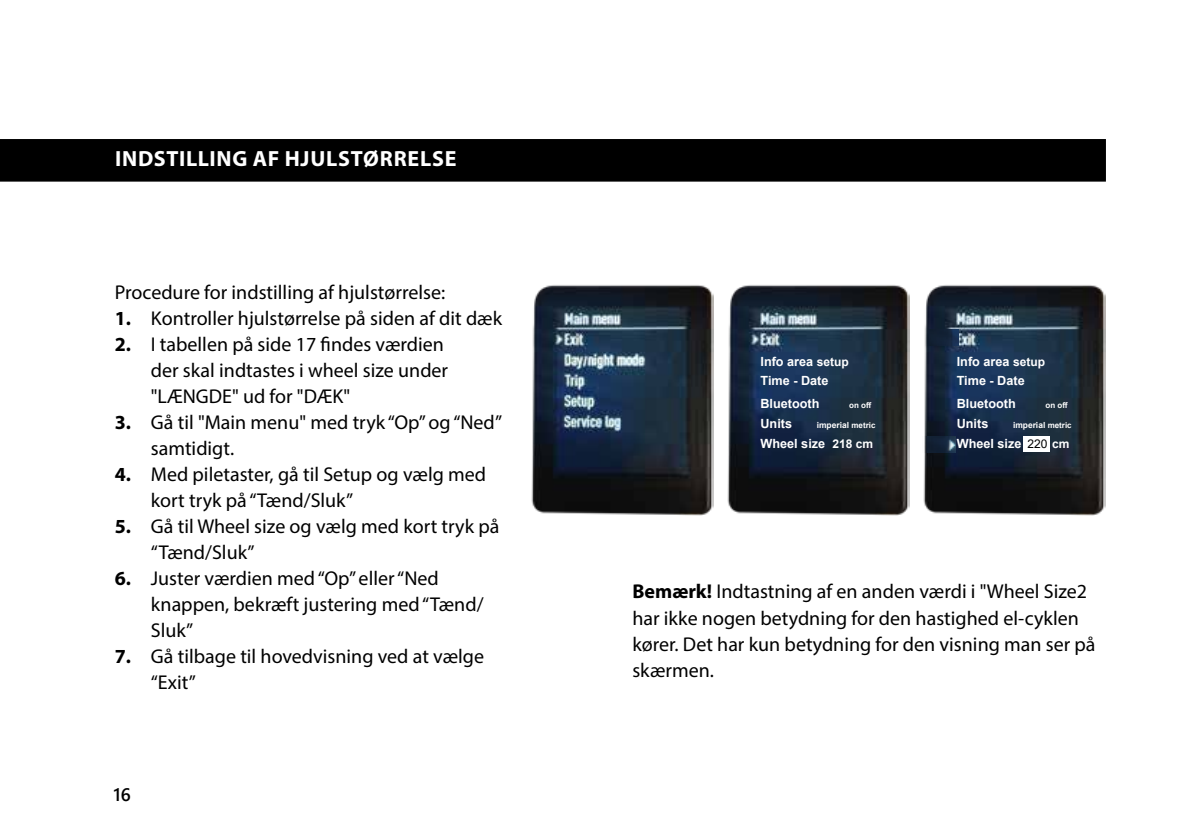
<style>
.page{position:relative;width:1191px;height:840px;background:#fff}
.page>*{position:absolute;margin:0;border:0;box-sizing:border-box;transform-origin:0 0}
.t1{font:600 26px "Myriad Pro";letter-spacing:.02em;color:#fff}
.t2{font:700 22px "Myriad Pro";letter-spacing:.035em;color:#fff}
.t3{font:20px/26px "Myriad Pro";color:#000}
.t4{font:18px "Webly Sleek UI Semibold";color:#000}
.t5{font:700 12.6px/19.8px "Arial";color:#fff}
.t6{font:700 8.4px "Arial";color:#fff}
.t7{font:700 8px "Arial";color:#fff}
.s1{font-weight:700}
.s2{font-size:12px}
.s3{font-size:8px}
.s4{font-weight:400;font-size:12px;color:#000}
</style>
<div class="page">
<div style="left:1px;top:140px;width:1104px;height:40px;background:#000"></div>
<div style="left:0;top:139px;width:1106px;height:42px;border:2px solid #000"></div>
<img style="left:531px;top:285px;width:182px;height:230px">
<img style="left:727px;top:285px;width:182px;height:230px">
<img style="left:923px;top:285px;width:183px;height:230px">
<div style="left:1023px;top:436px;width:27px;height:15px;background:#fff"></div>
<img style="left:923px;top:436px;width:32px;height:16px">
<img style="left:925px;top:330px;width:33px;height:15px">
<h1 class="t1" style="left:114px;top:142px;width:154px">FUNKTIONER</h1>
<p class="t2" style="left:115px;top:144px;width:343px">INDSTILLING AF HJULSTØRRELSE</p>
<p class="t3" style="left:115px;top:278px;width:332px">Procedure for indstilling af hjulstørrelse:</p>
<p class="t3" style="left:115px;top:304px;width:389px"><span class="s1">1.</span> Kontroller hjulstørrelse på siden af dit dæk</p>
<p class="t3" style="left:151px;top:330px;width:299px;text-indent:-36px"><span class="s1">2.</span> I tabellen på side 17 findes værdien der skal indtastes i wheel size under "LÆNGDE" ud for "DÆK"</p>
<p class="t3" style="left:151px;top:408px;width:353px;text-indent:-36px"><span class="s1">3.</span> Gå til "Main menu" med tryk “Op” og “Ned” samtidigt.</p>
<p class="t3" style="left:151px;top:460px;width:337px;text-indent:-36px"><span class="s1">4.</span> Med piletaster, gå til Setup og vælg med kort tryk på “Tænd/Sluk”</p>
<p class="t3" style="left:151px;top:512px;width:350px;text-indent:-36px"><span class="s1">5.</span> Gå til Wheel size og vælg med kort tryk på “Tænd/Sluk”</p>
<p class="t3" style="left:151px;top:564px;width:334px;text-indent:-36px"><span class="s1">6.</span> Juster værdien med “Op” eller “Ned knappen, bekræft justering med “Tænd/<br>Sluk”</p>
<p class="t3" style="left:151px;top:642px;width:335px;text-indent:-36px"><span class="s1">7.</span> Gå tilbage til hovedvisning ved at vælge “Exit”</p>
<p class="t4" style="left:113px;top:780px;width:19px">16</p>
<p class="t5" style="left:760px;top:351px;width:90px">Info area <span class="s2">setup<br></span>Time - Date</p>
<p class="t5" style="left:760px;top:393px;width:61px">Bluetooth</p>
<p class="t7" style="left:849px;top:399px;width:24px">on off</p>
<p class="t5" style="left:760px;top:413px;width:33px">Units</p>
<p class="t6" style="left:816px;top:418px;width:60px">imperial <span class="s3">metric</span></p>
<p class="t5" style="left:760px;top:434px;width:114px">Wheel size <span class="s2">218 cm</span></p>
<p class="t5" style="left:956px;top:351px;width:90px">Info area <span class="s2">setup<br></span>Time - Date</p>
<p class="t5" style="left:956px;top:393px;width:61px">Bluetooth</p>
<p class="t7" style="left:1045px;top:399px;width:24px">on off</p>
<p class="t5" style="left:956px;top:413px;width:33px">Units</p>
<p class="t6" style="left:1013px;top:418px;width:60px">imperial <span class="s3">metric</span></p>
<p class="t5" style="left:956px;top:434px;width:114px">Wheel size <span class="s4">220</span> <span class="s2">cm</span></p>
<p class="t3" style="left:632px;top:578px;width:465px"><span class="s1">Bemærk!</span> Indtastning af en anden værdi i "Wheel Size2 har ikke nogen betydning for den hastighed el-cyklen kører. Det har kun betydning for den visning man ser på skærmen.</p>
</div>
